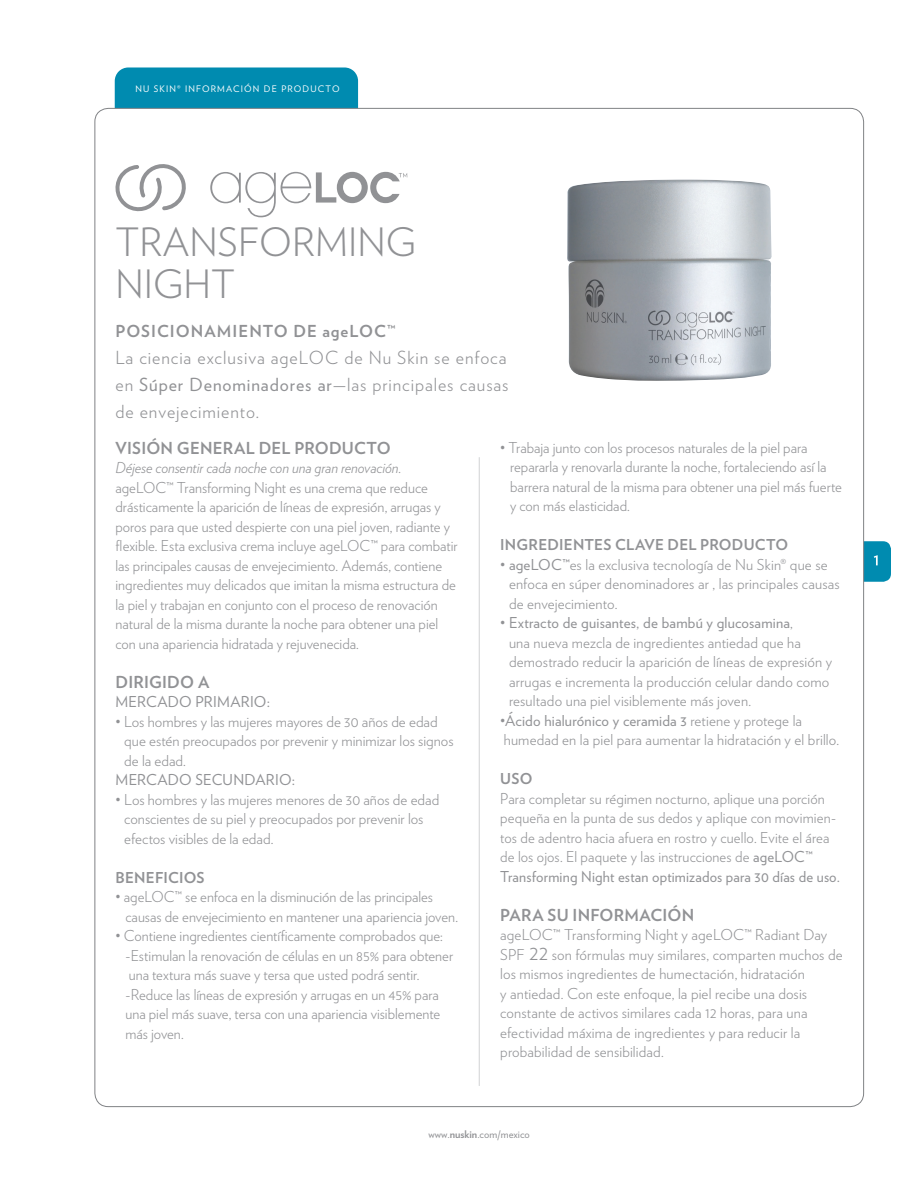
<style>
.page{position:relative;width:918px;height:1188px;background:#fff}
.page>*{position:absolute;margin:0;border:0;box-sizing:border-box;transform-origin:0 0}
.t1{font:300 39px/42px "Verlag";color:#919295}
.t2{font:300 18px/27px "Verlag";letter-spacing:.05em;color:#919295;text-align:justify}
.t3{font:700 16.5px "Verlag";letter-spacing:.015em;color:#919295}
.t4{font:700 16.5px "Verlag";letter-spacing:.06em;color:#919295}
.t5{font:300 15px/19.5px "Verlag";color:#919295}
.t6{font:italic 300 15px "Verlag";letter-spacing:-.005em;color:#919295}
.t7{font:700 15px "Verlag";letter-spacing:.015em;color:#919295}
.t8{font:15px "Verlag";letter-spacing:.015em;color:#919295}
.t9{font:10.5px "Verlag";color:#919295}
.t10{font:9px "Verlag";letter-spacing:.125em;color:#fff}
.s1{font-weight:400}
.s2{font-size:21px}
.s3{font-weight:700}
</style>
<div class="page">
<div style="left:844px;top:541px;width:47px;height:41px;background:#008bb0;border-radius:8px"></div>
<svg style="left:874px;top:555px;width:4px;height:10px"></svg>
<div style="left:115px;top:68px;width:243px;height:40px;background:#008bb0"></div>
<div style="left:95px;top:108px;width:769px;height:999px;background:#fff;border-radius:14px"></div>
<hr style="left:479px;top:457px;width:1px;height:629px;background:#d1d2d4">
<svg style="left:115px;top:164px;width:71px;height:48px"></svg>
<svg style="left:210px;top:172px;width:197px;height:45px"></svg>
<img style="left:567px;top:180px;width:205px;height:201px">
<p class="t10" style="left:136px;top:82px;width:206px">NU SKIN® INFORMACIÓN DE PRODUCTO</p>
<h1 class="t1" style="left:116px;top:219px;width:302px">TRANSFORMING<br>NIGHT</h1>
<p class="t4" style="left:116px;top:318px;width:282px">POSICIONAMIENTO DE ageLOC™</p>
<p class="t2" style="left:116px;top:343px;width:395px">La ciencia exclusiva ageLOC de Nu Skin se enfoca en <span class="s1">Súper Denominadores ar</span>—las principales causas de envejecimiento.</p>
<p class="t3" style="left:116px;top:435px;width:277px">VISIÓN GENERAL DEL PRODUCTO</p>
<p class="t6" style="left:116px;top:457px;width:287px">Déjese consentir cada noche con una gran renovación.</p>
<p class="t5" style="left:115px;top:477px;width:344px">ageLOC™ Transforming Night es una crema que reduce drásticamente la aparición de líneas de expresión, arrugas y poros para que usted despierte con una piel joven, radiante y flexible. Esta exclusiva crema incluye ageLOC™ para combatir las principales causas de envejecimiento. Además, contiene ingredientes muy delicados que imitan la misma estructura de la piel y trabajan en conjunto con el proceso de renovación natural de la misma durante la noche para obtener una piel con una apariencia hidratada y rejuvenecida.</p>
<p class="t3" style="left:116px;top:669px;width:95px">DIRIGIDO A</p>
<p class="t8" style="left:116px;top:691px;width:156px">MERCADO PRIMARIO:</p>
<p class="t5" style="left:124px;top:711px;width:331px;text-indent:-9px">• Los hombres y las mujeres mayores de 30 años de edad que estén preocupados por prevenir y minimizar los signos de la edad.</p>
<p class="t8" style="left:116px;top:769px;width:181px">MERCADO SECUNDARIO:</p>
<p class="t5" style="left:124px;top:789px;width:316px;text-indent:-9px">• Los hombres y las mujeres menores de 30 años de edad conscientes de su piel y preocupados por prevenir los efectos visibles de la edad.</p>
<p class="t7" style="left:116px;top:866px;width:91px">BENEFICIOS</p>
<p class="t5" style="left:125px;top:886px;width:334px;text-indent:-10px">• ageLOC™ se enfoca en la disminución de las principales causas de envejecimiento en mantener una apariencia joven.</p>
<p class="t5" style="left:125px;top:925px;width:329px;text-indent:-10px">• Contiene ingredientes científicamente comprobados que: -Estimulan la renovación de células en un 85% para obtener una textura más suave y tersa que usted podrá sentir. -Reduce las líneas de expresión y arrugas en un 45% para una piel más suave, tersa con una apariencia visiblemente más joven.</p>
<p class="t5" style="left:510px;top:437px;width:333px;text-indent:-10px">• Trabaja junto con los procesos naturales de la piel para repararla y renovarla durante la noche, fortaleciendo así la barrera natural de la misma para obtener una piel más fuerte y con más elasticidad.</p>
<p class="t7" style="left:500px;top:533px;width:290px">INGREDIENTES CLAVE DEL PRODUCTO</p>
<p class="t5" style="left:509px;top:554px;width:332px;text-indent:-9px">• <span class="s1">ageLOC™</span>es la exclusiva tecnología de Nu Skin® que se enfoca en súper denominadores ar , las principales causas de envejecimiento.</p>
<p class="t5" style="left:509px;top:612px;width:325px;text-indent:-9px">• <span class="s1">Extracto de guisantes, de bambú y glucosamina</span>,<br>una nueva mezcla de ingredientes antiedad que ha demostrado reducir la aparición de líneas de expresión y arrugas e incrementa la producción celular dando como resultado una piel visiblemente más joven.</p>
<p class="t5" style="left:500px;top:710px;width:341px">•<span class="s1">Ácido hialurónico y ceramida 3</span> retiene y protege la humedad en la piel para aumentar la hidratación y el brillo.</p>
<p class="t7" style="left:500px;top:767px;width:34px">USO</p>
<p class="t5" style="left:500px;top:788px;width:341px">Para completar su régimen nocturno, aplique una porción pequeña en la punta de sus dedos y aplique con movimien&shy;tos de adentro hacia afuera en rostro y cuello. Evite el área de los ojos. El paquete y las instrucciones de <span class="s1">ageLOC™ Transforming Night estan optimizados para 30 días de uso.</span></p>
<p class="t3" style="left:500px;top:902px;width:195px">PARA SU INFORMACIÓN</p>
<p class="t5" style="left:500px;top:924px;width:344px">ageLOC™ Transforming Night y ageLOC™ Radiant Day SPF <span class="s2">22</span> son fórmulas muy similares, comparten muchos de los mismos ingredientes de humectación, hidratación<br>y antiedad. Con este enfoque, la piel recibe una dosis constante de activos similares cada 12 horas, para una efectividad máxima de ingredientes y para reducir la probabilidad de sensibilidad.</p>
<p class="t9" style="left:429px;top:1126px;width:103px">www.<span class="s3">nuskin</span>.com/mexico</p>
</div>
